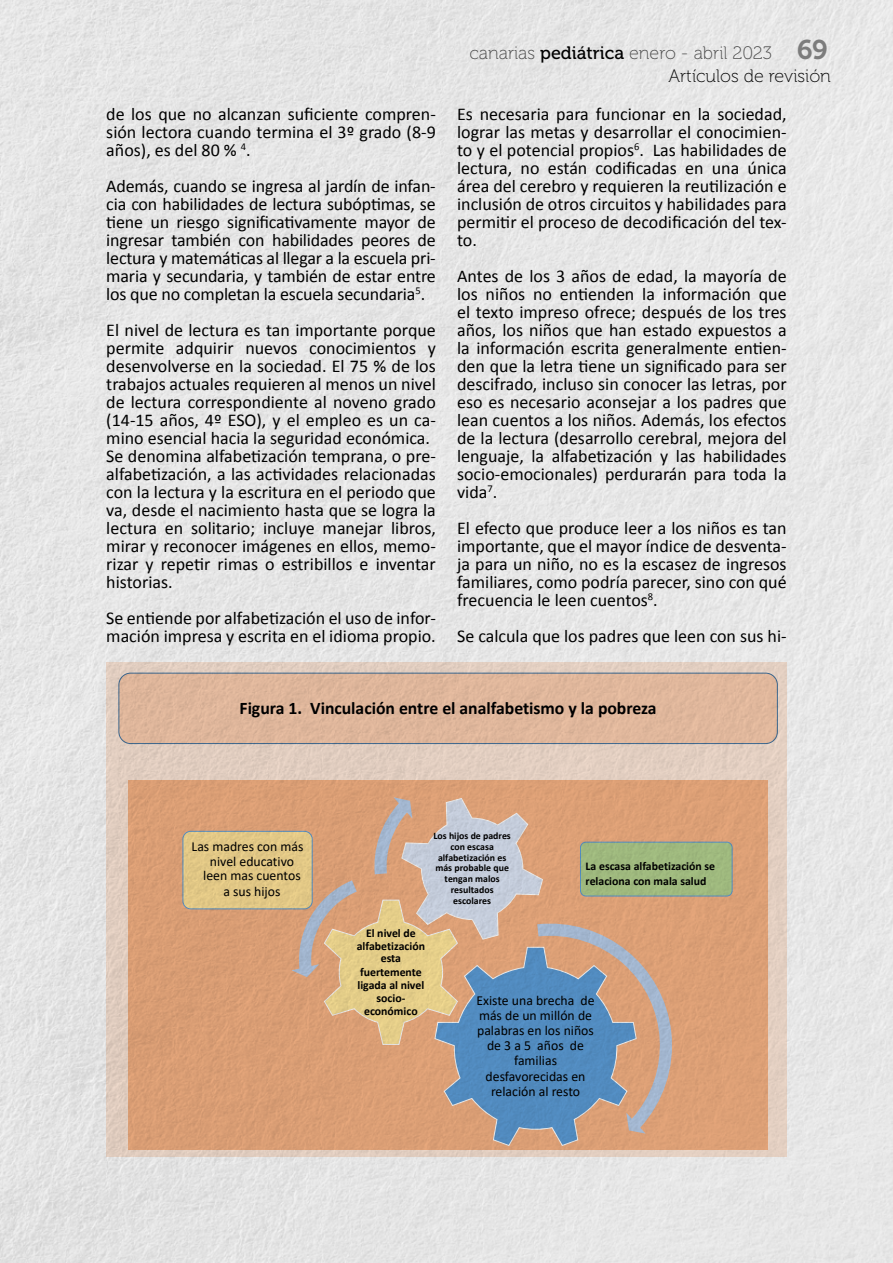
<style>
.page{position:relative;width:893px;height:1263px;background:#e6e6e6}
.page>*{position:absolute;margin:0;border:0;box-sizing:border-box;transform-origin:0 0}
.t1{font:18px/18px "Calibri";color:#000;text-align:justify}
.t2{font:18px "Museo 100";color:#484848}
.t3{font:18px "Museo 100";color:#000}
.t4{font:700 17.7px "Calibri";letter-spacing:-.005em;color:#000}
.t5{font:13.8px/15.1px "Calibri";color:#000;text-align:center}
.t6{font:700 11.85px/13px "Calibri";color:#000;text-align:center}
.t7{font:700 9.9px/10.8px "Calibri";color:#000;text-align:center}
.s1{font-family:"Museo 500";color:#000}
.s2{font-family:"Museo 700";font-size:27px;color:#7c7c7c}
</style>
<div class="page">
<svg style="left:106px;top:662px;width:681px;height:495px;background:#e0ccbe"></svg>
<div style="left:119px;top:673px;width:658px;height:70px;background:#dfb69b;border-radius:12px"></div>
<div style="left:118px;top:673px;width:660px;height:71px;border:1px solid #41719c;border-radius:12px"></div>
<div style="left:128px;top:780px;width:640px;height:369px;background:#da9e75"></div>
<div style="left:183px;top:831px;width:129px;height:78px;background:#e1c785;border-radius:8px"></div>
<div style="left:182px;top:831px;width:131px;height:78px;border:1px solid #5b9bd5;border-radius:8px"></div>
<div style="left:580px;top:842px;width:152px;height:54px;background:#9fb97e;border-radius:5px"></div>
<div style="left:580px;top:842px;width:153px;height:54px;border:1px solid #5b9bd5;border-radius:5px"></div>
<svg style="left:292px;top:797px;width:383px;height:350px"></svg>
<p class="t2" style="left:469px;top:43px;width:360px">canarias <span class="s1">pediátrica</span> enero - abril 2023 <span class="s2">69</span></p>
<p class="t1" style="left:106px;top:104px;width:331px">de los que no alcanzan suficiente compren&shy;sión lectora cuando termina el 3º grado (8-9 años), es del 80 % <sup>4</sup>.</p>
<p class="t1" style="left:106px;top:176px;width:331px">Además, cuando se ingresa al jardín de infan&shy;cia con habilidades de lectura subóptimas, se tiene un riesgo significativamente mayor de ingresar también con habilidades peores de lectura y matemáticas al llegar a la escuela pri&shy;maria y secundaria, y también de estar entre los que no completan la escuela secundaria<sup>5</sup>.</p>
<p class="t1" style="left:106px;top:320px;width:331px;text-align:left">El nivel de lectura es tan importante porque permite adquirir nuevos conocimientos y desenvolverse en la sociedad. El 75 % de los trabajos actuales requieren al menos un nivel de lectura correspondiente al noveno grado (14-15 años, 4º ESO), y el empleo es un ca&shy;mino esencial hacia la seguridad económica.<br>Se denomina alfabetización temprana, o pre&shy;alfabetización, a las actividades relacionadas con la lectura y la escritura en el periodo que va, desde el nacimiento hasta que se logra la lectura en solitario; incluye manejar libros, mirar y reconocer imágenes en ellos, memo&shy;rizar y repetir rimas o estribillos e inventar historias.</p>
<p class="t1" style="left:106px;top:608px;width:331px">Se entiende por alfabetización el uso de infor&shy;mación impresa y escrita en el idioma propio.</p>
<p class="t3" style="left:668px;top:66px;width:164px">Artículos de revisión</p>
<p class="t1" style="left:457px;top:104px;width:331px">Es necesaria para funcionar en la sociedad, lograr las metas y desarrollar el conocimien&shy;to y el potencial propios<sup>6</sup>. Las habilidades de lectura, no están codificadas en una única área del cerebro y requieren la reutilización e inclusión de otros circuitos y habilidades para permitir el proceso de decodificación del tex&shy;to.</p>
<p class="t1" style="left:457px;top:266px;width:331px">Antes de los 3 años de edad, la mayoría de los niños no entienden la información que el texto impreso ofrece; después de los tres años, los niños que han estado expuestos a la información escrita generalmente entien&shy;den que la letra tiene un significado para ser descifrado, incluso sin conocer las letras, por eso es necesario aconsejar a los padres que lean cuentos a los niños. Además, los efectos de la lectura (desarrollo cerebral, mejora del lenguaje, la alfabetización y las habilidades socio-emocionales) perdurarán para toda la vida<sup>7</sup>.</p>
<p class="t1" style="left:457px;top:518px;width:331px">El efecto que produce leer a los niños es tan importante, que el mayor índice de desventa&shy;ja para un niño, no es la escasez de ingresos familiares, como podría parecer, sino con qué frecuencia le leen cuentos<sup>8</sup>.</p>
<p class="t1" style="left:457px;top:626px;width:331px">Se calcula que los padres que leen con sus hi-</p>
<p class="t4" style="left:240px;top:696px;width:419px">Figura 1. Vinculación entre el analfabetismo y la pobreza</p>
<p class="t5" style="left:192px;top:838px;width:113px">Las madres con más</p>
<p class="t5" style="left:210px;top:853px;width:86px">nivel educativo</p>
<p class="t5" style="left:203px;top:868px;width:99px">leen mas cuentos</p>
<p class="t5" style="left:223px;top:883px;width:59px">a sus hijos</p>
<p class="t7" style="left:433px;top:830px;width:79px">Los hijos de padres con escasa alfabetización es más probable que tengan malos resultados escolares</p>
<p class="t6" style="left:586px;top:858px;width:131px;line-height:14.7px;text-align:left">La escasa alfabetización se relaciona con mala salud</p>
<p class="t6" style="left:357px;top:926px;width:70px">El nivel de alfabetización esta fuertemente ligada al nivel socio&shy;económico</p>
<p class="t5" style="left:476px;top:992px;width:120px">Existe una brecha de más de un millón de palabras en los niños de 3 a 5 años de familias desfavorecidas en relación al resto</p>
</div>
